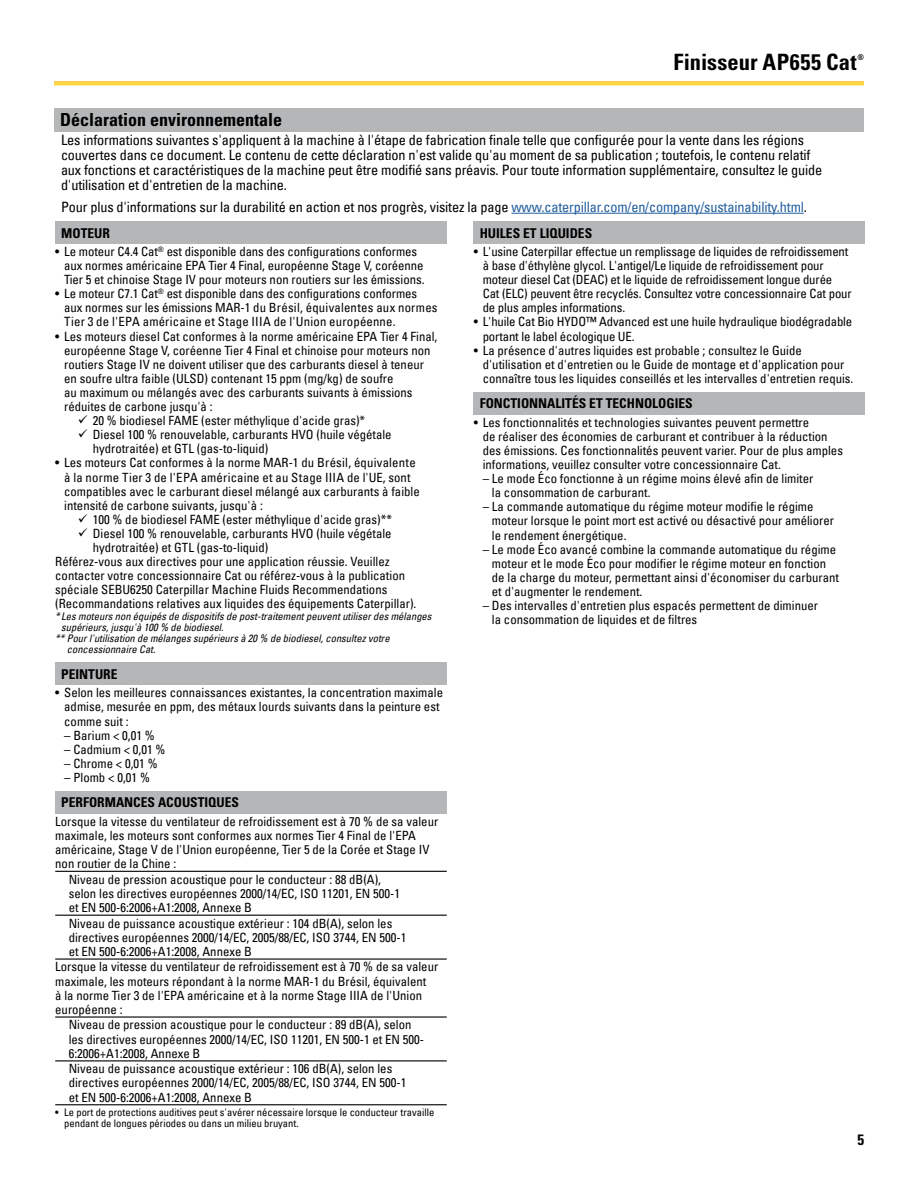
<style>
.page{position:relative;width:918px;height:1188px;background:#fff}
.page>*{position:absolute;margin:0;border:0;box-sizing:border-box;transform-origin:0 0}
.BackCover-SH{font:700 condensed 22.5px "Univers LT Std";letter-spacing:.01em;color:#000}
.MH{font:700 condensed 18px "Univers LT Std";color:#000}
.t1{font:700 condensed 15px "Univers LT Std";color:#000}
.t2{font:condensed 14.25px/15px "Univers LT";letter-spacing:-.01em;color:#000}
.MH-2{font:700 condensed 13.5px "Univers LT Std";color:#000}
.TechSpec-w_bullet{font:condensed 12.75px/14.1px "Univers LT";color:#000}
.TechSpec{font:condensed 12.75px/14.1px "Univers LT";color:#000}
.TechSpec-w_bullet-2{font:italic condensed 10.5px/11.2px "Univers LT";color:#000}
.t3{font:condensed 10.5px/11.2px "Univers LT";color:#000}
.BackCover-SH-2{font:700 condensed 7.8px "Univers LT Std";color:#000}
.s1{color:#215e9e}
</style>
<div class="page">
<div style="left:55px;top:221px;width:392px;height:23px;background:#b4b6b8"></div>
<div style="left:55px;top:662px;width:392px;height:23px;background:#b4b6b8"></div>
<div style="left:55px;top:791px;width:392px;height:22px;background:#b4b6b8"></div>
<hr style="left:55px;top:915px;width:392px;height:1px;background:#000">
<hr style="left:55px;top:958px;width:392px;height:2px;background:#000">
<hr style="left:55px;top:1016px;width:392px;height:2px;background:#000">
<hr style="left:55px;top:1060px;width:392px;height:1px;background:#000">
<hr style="left:55px;top:1104px;width:392px;height:1px;background:#000">
<hr style="left:55px;top:871px;width:392px;height:1px;background:#000">
<div style="left:474px;top:221px;width:391px;height:23px;background:#b4b6b8"></div>
<div style="left:474px;top:392px;width:391px;height:22px;background:#b4b6b8"></div>
<div style="left:54px;top:108px;width:810px;height:24px;background:#b4b6b8"></div>
<hr style="left:511px;top:213px;width:293px;height:1px;background:#215e9e">
<p class="BackCover-SH" style="left:674px;top:48px;width:185px">Finisseur AP655 Cat</p>
<p class="BackCover-SH-2" style="left:857px;top:52px;width:8px">®</p>
<p class="MH" style="left:60px;top:108px;width:223px">Déclaration environnementale</p>
<p class="t2" style="left:61px;top:132px;width:763px">Les informations suivantes s'appliquent à la machine à l'étape de fabrication finale telle que configurée pour la vente dans les régions couvertes dans ce document. Le contenu de cette déclaration n'est valide qu'au moment de sa publication ; toutefois, le contenu relatif aux fonctions et caractéristiques de la machine peut être modifié sans préavis. Pour toute information supplémentaire, consultez le guide d'utilisation et d'entretien de la machine.</p>
<p class="t2" style="left:61px;top:199px;width:748px">Pour plus d'informations sur la durabilité en action et nos progrès, visitez la page <span class="s1">www.caterpillar.com/en/company/sustainability.html</span>.</p>
<p class="MH-2" style="left:61px;top:224px;width:50px">MOTEUR</p>
<p class="TechSpec-w_bullet" style="left:64px;top:244px;width:362px;text-indent:-9px">• Le moteur C4.4 Cat<sup>®</sup> est disponible dans des configurations conformes aux normes américaine EPA Tier 4 Final, européenne Stage V, coréenne<br>Tier 5 et chinoise Stage IV pour moteurs non routiers sur les émissions.</p>
<p class="TechSpec-w_bullet" style="left:64px;top:286px;width:375px;text-indent:-9px">• Le moteur C7.1 Cat<sup>®</sup> est disponible dans des configurations conformes aux normes sur les émissions MAR-1 du Brésil, équivalentes aux normes<br>Tier 3 de l'EPA américaine et Stage IIIA de l'Union européenne.</p>
<p class="TechSpec-w_bullet" style="left:64px;top:329px;width:375px;text-indent:-9px">• Les moteurs diesel Cat conformes à la norme américaine EPA Tier 4 Final, européenne Stage V, coréenne Tier 4 Final et chinoise pour moteurs non routiers Stage IV ne doivent utiliser que des carburants diesel à teneur en soufre ultra faible (ULSD) contenant 15 ppm (mg/kg) de soufre<br>au maximum ou mélangés avec des carburants suivants à émissions réduites de carbone jusqu'à :</p>
<p class="TechSpec-w_bullet" style="left:78px;top:413px;width:289px">✓ 20 % biodiesel FAME (ester méthylique d'acide gras)*</p>
<p class="TechSpec-w_bullet" style="left:93px;top:427px;width:300px;text-indent:-15px">✓ Diesel 100 % renouvelable, carburants HVO (huile végétale hydrotraitée) et GTL (gas-to-liquid)</p>
<p class="TechSpec-w_bullet" style="left:64px;top:456px;width:357px;text-indent:-9px">• Les moteurs Cat conformes à la norme MAR-1 du Brésil, équivalente à la norme Tier 3 de l'EPA américaine et au Stage IIIA de l'UE, sont compatibles avec le carburant diesel mélangé aux carburants à faible intensité de carbone suivants, jusqu'à :</p>
<p class="TechSpec-w_bullet" style="left:78px;top:512px;width:316px">✓ 100 % de biodiesel FAME (ester méthylique d'acide gras)**</p>
<p class="TechSpec-w_bullet" style="left:93px;top:526px;width:300px;text-indent:-15px">✓ Diesel 100 % renouvelable, carburants HVO (huile végétale hydrotraitée) et GTL (gas-to-liquid)</p>
<p class="TechSpec-w_bullet" style="left:55px;top:554px;width:363px">Référez-vous aux directives pour une application réussie. Veuillez contacter votre concessionnaire Cat ou référez-vous à la publication spéciale SEBU6250 Caterpillar Machine Fluids Recommendations (Recommandations relatives aux liquides des équipements Caterpillar).</p>
<p class="TechSpec-w_bullet-2" style="left:61px;top:610px;width:372px;text-indent:-6px">* Les moteurs non équipés de dispositifs de post-traitement peuvent utiliser des mélanges supérieurs, jusqu'à 100 % de biodiesel.</p>
<p class="TechSpec-w_bullet-2" style="left:67px;top:633px;width:324px;text-indent:-12px">** Pour l'utilisation de mélanges supérieurs à 20 % de biodiesel, consultez votre concessionnaire Cat.</p>
<p class="MH-2" style="left:61px;top:666px;width:58px">PEINTURE</p>
<p class="TechSpec-w_bullet" style="left:64px;top:686px;width:380px;text-indent:-9px">• Selon les meilleures connaissances existantes, la concentration maximale admise, mesurée en ppm, des métaux lourds suivants dans la peinture est comme suit :</p>
<p class="TechSpec" style="left:64px;top:728px;width:92px">– Barium &lt; 0,01 %</p>
<p class="TechSpec" style="left:64px;top:742px;width:103px">– Cadmium &lt; 0,01 %</p>
<p class="TechSpec" style="left:64px;top:756px;width:95px">– Chrome &lt; 0,01 %</p>
<p class="TechSpec" style="left:64px;top:770px;width:87px">– Plomb &lt; 0,01 %</p>
<p class="MH-2" style="left:61px;top:794px;width:179px">PERFORMANCES ACOUSTIQUES</p>
<p class="TechSpec" style="left:55px;top:814px;width:385px">Lorsque la vitesse du ventilateur de refroidissement est à 70 % de sa valeur maximale, les moteurs sont conformes aux normes Tier 4 Final de l'EPA américaine, Stage V de l'Union européenne, Tier 5 de la Corée et Stage IV non routier de la Chine :</p>
<p class="TechSpec" style="left:69px;top:872px;width:333px">Niveau de pression acoustique pour le conducteur : 88 dB(A), selon les directives européennes 2000/14/EC, ISO 11201, EN 500-1 et EN 500-6:2006+A1:2008, Annexe B</p>
<p class="TechSpec" style="left:69px;top:916px;width:339px">Niveau de puissance acoustique extérieur : 104 dB(A), selon les directives européennes 2000/14/EC, 2005/88/EC, ISO 3744, EN 500-1 et EN 500-6:2006+A1:2008, Annexe B</p>
<p class="TechSpec" style="left:55px;top:960px;width:385px">Lorsque la vitesse du ventilateur de refroidissement est à 70 % de sa valeur maximale, les moteurs répondant à la norme MAR-1 du Brésil, équivalent<br>à la norme Tier 3 de l'EPA américaine et à la norme Stage IIIA de l'Union européenne :</p>
<p class="TechSpec" style="left:69px;top:1018px;width:357px">Niveau de pression acoustique pour le conducteur : 89 dB(A), selon les directives européennes 2000/14/EC, ISO 11201, EN 500-1 et EN 500-<br>6:2006+A1:2008, Annexe B</p>
<p class="TechSpec" style="left:69px;top:1062px;width:339px">Niveau de puissance acoustique extérieur : 106 dB(A), selon les directives européennes 2000/14/EC, 2005/88/EC, ISO 3744, EN 500-1 et EN 500-6:2006+A1:2008, Annexe B</p>
<p class="t3" style="left:64px;top:1106px;width:372px;text-indent:-9px">• Le port de protections auditives peut s'avérer nécessaire lorsque le conducteur travaille pendant de longues périodes ou dans un milieu bruyant.</p>
<p class="MH-2" style="left:480px;top:224px;width:114px">HUILES ET LIQUIDES</p>
<p class="TechSpec-w_bullet" style="left:483px;top:244px;width:371px;text-indent:-9px">• L'usine Caterpillar effectue un remplissage de liquides de refroidissement à base d'éthylène glycol. L'antigel/Le liquide de refroidissement pour moteur diesel Cat (DEAC) et le liquide de refroidissement longue durée Cat (ELC) peuvent être recyclés. Consultez votre concessionnaire Cat pour de plus amples informations.</p>
<p class="TechSpec-w_bullet" style="left:483px;top:315px;width:371px;text-indent:-9px">• L'huile Cat Bio HYDO™ Advanced est une huile hydraulique biodégradable portant le label écologique UE.</p>
<p class="TechSpec-w_bullet" style="left:483px;top:343px;width:372px;text-indent:-9px">• La présence d'autres liquides est probable ; consultez le Guide d'utilisation et d'entretien ou le Guide de montage et d'application pour connaître tous les liquides conseillés et les intervalles d'entretien requis.</p>
<p class="MH-2" style="left:480px;top:395px;width:215px">FONCTIONNALITÉS ET TECHNOLOGIES</p>
<p class="TechSpec-w_bullet" style="left:483px;top:415px;width:362px;text-indent:-9px">• Les fonctionnalités et technologies suivantes peuvent permettre<br>de réaliser des économies de carburant et contribuer à la réduction des émissions. Ces fonctionnalités peuvent varier. Pour de plus amples informations, veuillez consulter votre concessionnaire Cat.</p>
<p class="TechSpec" style="left:492px;top:471px;width:323px;text-indent:-9px">– Le mode Éco fonctionne à un régime moins élevé afin de limiter la consommation de carburant.</p>
<p class="TechSpec" style="left:492px;top:500px;width:344px;text-indent:-9px">– La commande automatique du régime moteur modifie le régime moteur lorsque le point mort est activé ou désactivé pour améliorer le rendement énergétique.</p>
<p class="TechSpec" style="left:492px;top:542px;width:349px;text-indent:-9px">– Le mode Éco avancé combine la commande automatique du régime moteur et le mode Éco pour modifier le régime moteur en fonction de la charge du moteur, permettant ainsi d'économiser du carburant et d'augmenter le rendement.</p>
<p class="TechSpec" style="left:492px;top:598px;width:328px;text-indent:-9px">– Des intervalles d'entretien plus espacés permettent de diminuer la consommation de liquides et de filtres</p>
<p class="t1" style="left:857px;top:1130px;width:8px">5</p>
</div>
